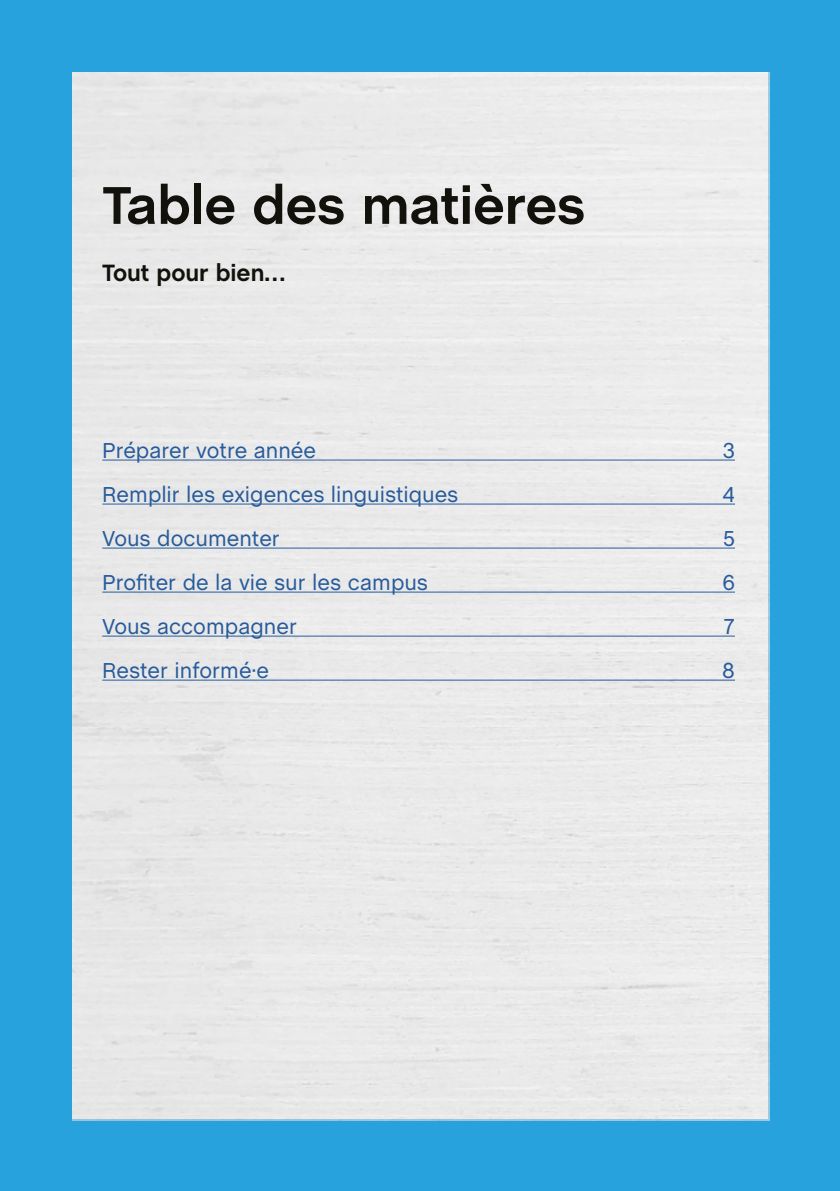
<style>
.page{position:relative;width:840px;height:1191px;background:#fff}
.page>*{position:absolute;margin:0;border:0;box-sizing:border-box;transform-origin:0 0}
.t1{font:700 54px "Chalet";color:#12110c}
.t2{font:700 24px "Chalet";color:#12110c}
.t3{font:22px "Chalet";color:#275b9b}
</style>
<div class="page">
<div style="left:0;top:0;width:839px;height:1191px;background:#28a2dc"></div>
<div style="left:72px;top:72px;width:696px;height:1048px;background:#eaeaea"></div>
<hr style="left:102px;top:459px;width:632px;height:1px;background:#275b9b">
<hr style="left:102px;top:503px;width:632px;height:1px;background:#275b9b">
<hr style="left:102px;top:547px;width:632px;height:1px;background:#275b9b">
<hr style="left:102px;top:591px;width:632px;height:1px;background:#275b9b">
<hr style="left:102px;top:635px;width:632px;height:1px;background:#275b9b">
<hr style="left:102px;top:679px;width:632px;height:1px;background:#275b9b">
<h1 class="t1" style="left:102px;top:173px;width:484px">Table des matières</h1>
<p class="t2" style="left:102px;top:259px;width:184px">Tout pour bien…</p>
<p class="t3" style="left:102px;top:437px;width:215px">Préparer votre année</p>
<p class="t3" style="left:722px;top:437px;width:14px">3</p>
<p class="t3" style="left:102px;top:481px;width:357px">Remplir les exigences linguistiques</p>
<p class="t3" style="left:722px;top:481px;width:14px">4</p>
<p class="t3" style="left:102px;top:525px;width:179px">Vous documenter</p>
<p class="t3" style="left:722px;top:525px;width:13px">5</p>
<p class="t3" style="left:102px;top:569px;width:327px">Profiter de la vie sur les campus</p>
<p class="t3" style="left:722px;top:569px;width:14px">6</p>
<p class="t3" style="left:102px;top:613px;width:196px">Vous accompagner</p>
<p class="t3" style="left:723px;top:613px;width:13px">7</p>
<p class="t3" style="left:102px;top:657px;width:168px">Rester informé·e</p>
<p class="t3" style="left:721px;top:657px;width:14px">8</p>
</div>
